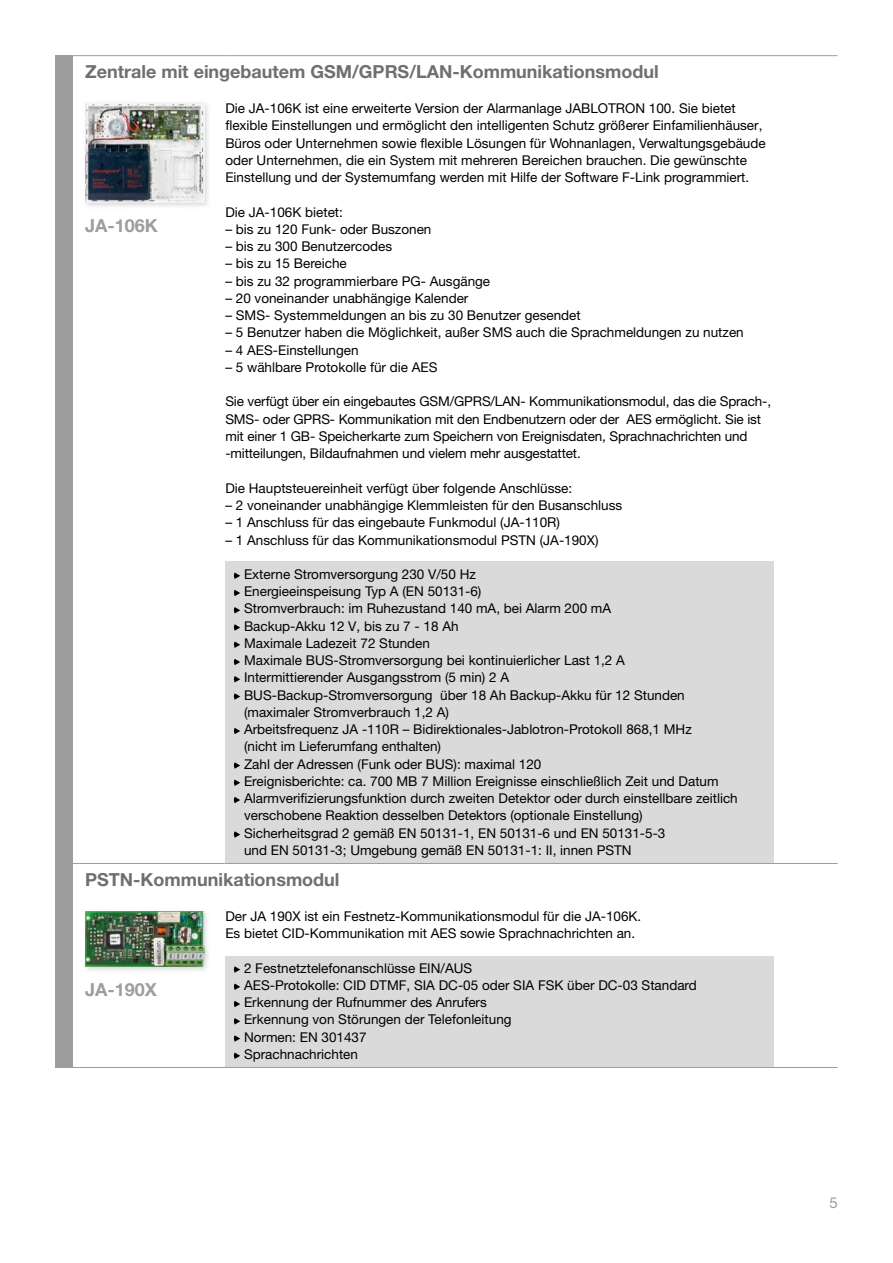
<style>
.page{position:relative;width:893px;height:1263px;background:#fff}
.page>*{position:absolute;margin:0;border:0;box-sizing:border-box;transform-origin:0 0}
.t1{font:700 18px "Helvetica Neue CE";color:#6f6f6e}
.t2{font:700 18px "Helvetica Neue CE";color:#9c9d9d}
.t3{font:15px "Helvetica Neue CE";color:#9c9d9d}
.t4{font:13.5px/17.2px "Helvetica Neue CE";color:#000}
</style>
<div class="page">
<div style="left:55px;top:55px;width:17px;height:1012px;background:#9c9d9d"></div>
<div style="left:225px;top:561px;width:549px;height:302px;background:#dadada"></div>
<div style="left:225px;top:956px;width:549px;height:111px;background:#dadada"></div>
<hr style="left:55px;top:55px;width:170px;height:1px;background:#9c9d9d">
<hr style="left:225px;top:55px;width:549px;height:1px;background:#9c9d9d">
<hr style="left:774px;top:55px;width:64px;height:1px;background:#9c9d9d">
<hr style="left:55px;top:863px;width:170px;height:1px;background:#9c9d9d">
<hr style="left:225px;top:863px;width:549px;height:1px;background:#9c9d9d">
<hr style="left:774px;top:863px;width:64px;height:1px;background:#9c9d9d">
<hr style="left:55px;top:1067px;width:170px;height:1px;background:#9c9d9d">
<hr style="left:225px;top:1067px;width:549px;height:1px;background:#9c9d9d">
<hr style="left:774px;top:1067px;width:64px;height:1px;background:#9c9d9d">
<svg style="left:233px;top:572px;width:7px;height:7px"></svg>
<svg style="left:233px;top:590px;width:7px;height:6px"></svg>
<svg style="left:233px;top:607px;width:7px;height:6px"></svg>
<svg style="left:233px;top:624px;width:7px;height:7px"></svg>
<svg style="left:233px;top:641px;width:7px;height:7px"></svg>
<svg style="left:233px;top:659px;width:7px;height:6px"></svg>
<svg style="left:233px;top:676px;width:7px;height:6px"></svg>
<svg style="left:233px;top:693px;width:7px;height:7px"></svg>
<svg style="left:233px;top:728px;width:7px;height:6px"></svg>
<svg style="left:233px;top:762px;width:7px;height:7px"></svg>
<svg style="left:233px;top:779px;width:7px;height:7px"></svg>
<svg style="left:233px;top:797px;width:7px;height:6px"></svg>
<svg style="left:233px;top:831px;width:7px;height:7px"></svg>
<svg style="left:233px;top:966px;width:7px;height:7px"></svg>
<svg style="left:233px;top:983px;width:7px;height:7px"></svg>
<svg style="left:233px;top:1001px;width:7px;height:6px"></svg>
<svg style="left:233px;top:1018px;width:7px;height:6px"></svg>
<svg style="left:233px;top:1035px;width:7px;height:7px"></svg>
<svg style="left:233px;top:1052px;width:7px;height:7px"></svg>
<img style="left:86px;top:102px;width:122px;height:104px">
<img style="left:85px;top:103px;width:119px;height:100px">
<img style="left:85px;top:911px;width:123px;height:60px">
<img style="left:85px;top:911px;width:119px;height:55px">
<h1 class="t1" style="left:85px;top:61px;width:575px">Zentrale mit eingebautem Gsm/GPrs/lan-Kommunikationsmodul</h1>
<p class="t4" style="left:225px;top:100px;width:542px">Die JA-106K ist eine erweiterte Version der Alarmanlage JABLOTRON 100. Sie bietet flexible Einstellungen und ermöglicht den intelligenten Schutz größerer Einfamilienhäuser, Büros oder Unternehmen sowie flexible Lösungen für Wohnanlagen, Verwaltungsgebäude oder Unternehmen, die ein System mit mehreren Bereichen brauchen. Die gewünschte Einstellung und der Systemumfang werden mit Hilfe der Software F-Link programmiert.</p>
<p class="t4" style="left:225px;top:203px;width:119px">Die JA-106K bietet:</p>
<p class="t4" style="left:225px;top:221px;width:208px">– bis zu 120 Funk- oder Buszonen</p>
<p class="t4" style="left:225px;top:238px;width:168px">– bis zu 300 Benutzercodes</p>
<p class="t4" style="left:225px;top:255px;width:123px">– bis zu 15 Bereiche</p>
<p class="t4" style="left:225px;top:272px;width:266px">– bis zu 32 programmierbare PG- Ausgänge</p>
<p class="t4" style="left:225px;top:290px;width:245px">– 20 voneinander unabhängige Kalender</p>
<p class="t4" style="left:225px;top:307px;width:357px">– SMS- Systemmeldungen an bis zu 30 Benutzer gesendet</p>
<p class="t4" style="left:225px;top:324px;width:520px">– 5 Benutzer haben die Möglichkeit, außer SMS auch die Sprachmeldungen zu nutzen</p>
<p class="t4" style="left:225px;top:341px;width:135px">– 4 AES-Einstellungen</p>
<p class="t4" style="left:225px;top:359px;width:214px">– 5 wählbare Protokolle für die AES</p>
<p class="t4" style="left:225px;top:393px;width:547px">Sie verfügt über ein eingebautes GSM/GPRS/LAN- Kommunikationsmodul, das die Sprach-, SMS- oder GPRS- Kommunikation mit den Endbenutzern oder der AES ermöglicht. Sie ist mit einer 1 GB- Speicherkarte zum Speichern von Ereignisdaten, Sprachnachrichten und -mitteilungen, Bildaufnahmen und vielem mehr ausgestattet.</p>
<p class="t4" style="left:225px;top:479px;width:348px">Die Hauptsteuereinheit verfügt über folgende Anschlüsse:</p>
<p class="t4" style="left:225px;top:497px;width:398px">– 2 voneinander unabhängige Klemmleisten für den Busanschluss</p>
<p class="t4" style="left:225px;top:514px;width:336px">– 1 Anschluss für das eingebaute Funkmodul (JA-110R)</p>
<p class="t4" style="left:225px;top:531px;width:375px">– 1 Anschluss für das Kommunikationsmodul PSTN (JA-190X)</p>
<p class="t4" style="left:244px;top:565px;width:495px">Externe Stromversorgung 230 V/50 Hz<br>Energieeinspeisung Typ A (EN 50131-6)<br>Stromverbrauch: im Ruhezustand 140 mA, bei Alarm 200 mA<br>Backup-Akku 12 V, bis zu 7 - 18 Ah<br>Maximale Ladezeit 72 Stunden<br>Maximale BUS-Stromversorgung bei kontinuierlicher Last 1,2 A<br>Intermittierender Ausgangsstrom (5 min) 2 A<br>BUS-Backup-Stromversorgung über 18 Ah Backup-Akku für 12 Stunden (maximaler Stromverbrauch 1,2 A)<br>Arbeitsfrequenz JA -110R – Bidirektionales-Jablotron-Protokoll 868,1 MHz<br>(nicht im Lieferumfang enthalten)<br>Zahl der Adressen (Funk oder BUS): maximal 120<br>Ereignisberichte: ca. 700 MB 7 Million Ereignisse einschließlich Zeit und Datum Alarmverifizierungsfunktion durch zweiten Detektor oder durch einstellbare zeitlich verschobene Reaktion desselben Detektors (optionale Einstellung)<br>Sicherheitsgrad 2 gemäß EN 50131-1, EN 50131-6 und EN 50131-5-3<br>und EN 50131-3; Umgebung gemäß EN 50131-1: II, innen PSTN</p>
<h1 class="t1" style="left:85px;top:868px;width:256px">Pstn-Kommunikationsmodul</h1>
<p class="t4" style="left:225px;top:907px;width:417px">Der JA 190X ist ein Festnetz-Kommunikationsmodul für die JA-106K.<br>Es bietet CID-Kommunikation mit AES sowie Sprachnachrichten an.</p>
<p class="t4" style="left:244px;top:959px;width:454px">2 Festnetztelefonanschlüsse EIN/AUS<br>AES-Protokolle: CID DTMF, SIA DC-05 oder SIA FSK über DC-03 Standard Erkennung der Rufnummer des Anrufers<br>Erkennung von Störungen der Telefonleitung<br>Normen: EN 301437<br>Sprachnachrichten</p>
<h1 class="t2" style="left:85px;top:215px;width:74px">Ja-106K</h1>
<h1 class="t2" style="left:85px;top:978px;width:73px">Ja-190X</h1>
<p class="t3" style="left:829px;top:1193px;width:10px">5</p>
</div>
